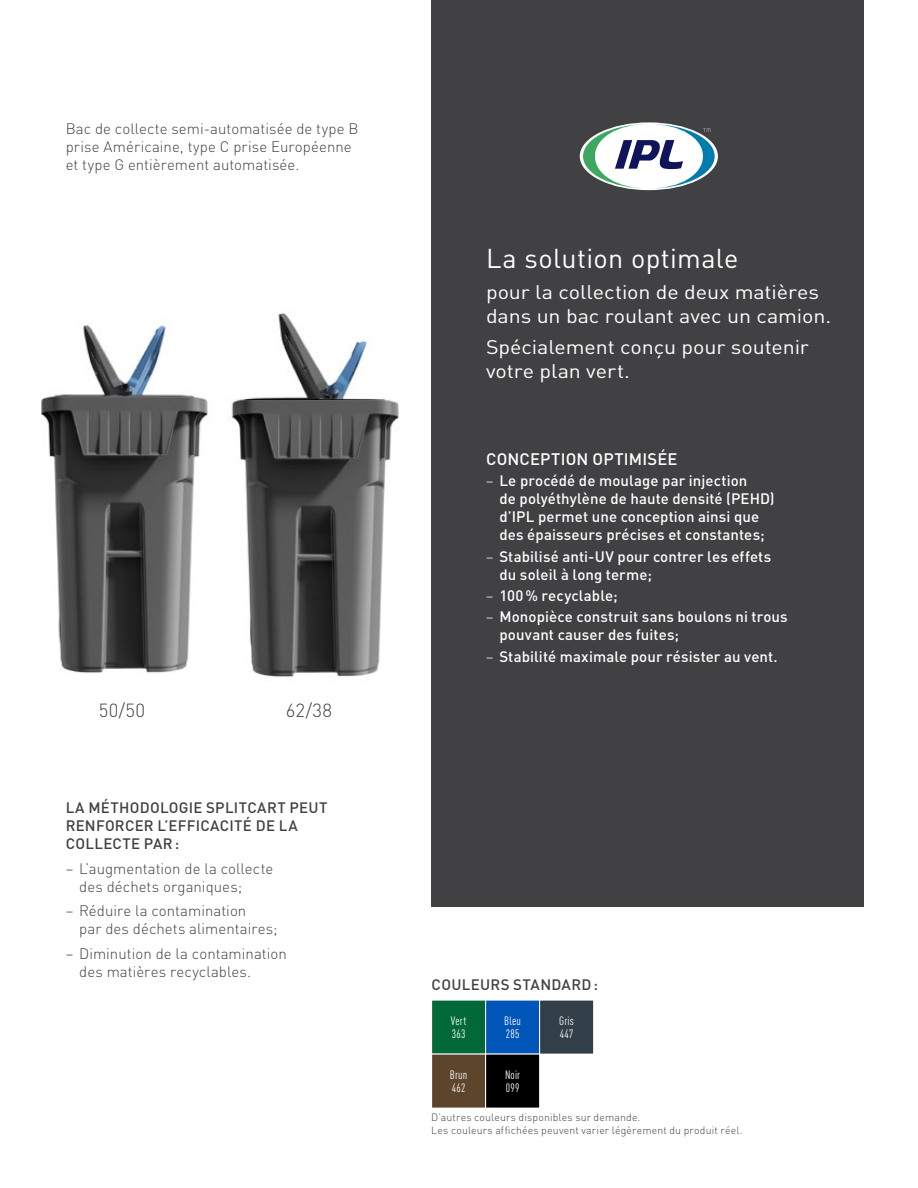
<style>
.page{position:relative;width:918px;height:1188px;background:#fff}
.page>*{position:absolute;margin:0;border:0;box-sizing:border-box;transform-origin:0 0}
.t1{font:27px "DINOT";letter-spacing:.015em;color:#fff}
.t2{font:19.5px/24px "DINOT";letter-spacing:-.005em;color:#fff;scale:1.1 1}
.t3{font:300 18.75px "DINOT";letter-spacing:.015em;color:#414042}
.t4{font:500 16.5px "DINOT";letter-spacing:.01em;color:#fff}
.t5{font:500 15px/18px "DINOT";letter-spacing:.005em;color:#fff}
.t6{font:300 15px/18px "DINOT";letter-spacing:.005em;color:#414042}
.t7{font:500 15px/18px "DINOT";letter-spacing:.02em;color:#414042}
.t8{font:condensed 12px/13.5px "DINOT";letter-spacing:.015em;color:#fff}
.t9{font:300 10.5px/12.6px "DINOT";letter-spacing:.015em;color:#414042}
.s1{font-weight:300}
</style>
<div class="page">
<div style="left:432px;top:0;width:432px;height:907px;background:#414042"></div>
<svg style="left:583px;top:124px;width:132px;height:65px"></svg>
<img style="left:41px;top:325px;width:144px;height:349px">
<img style="left:185px;top:399px;width:247px;height:302px">
<img style="left:167px;top:300px;width:265px;height:99px">
<div style="left:432px;top:1000px;width:54px;height:54px;background:#006937"></div>
<div style="left:432px;top:1054px;width:54px;height:54px;background:#5d452b"></div>
<div style="left:486px;top:1000px;width:54px;height:54px;background:#0055b8"></div>
<div style="left:486px;top:1054px;width:54px;height:54px;background:#000"></div>
<div style="left:485px;top:1054px;width:55px;height:54px;border:1px solid #fff"></div>
<div style="left:540px;top:1000px;width:54px;height:54px;background:#323e48"></div>
<div style="left:539px;top:1000px;width:55px;height:54px;border:1px solid #fff"></div>
<p class="t6" style="left:66px;top:119px;width:294px">Bac de collecte semi-automatisée de type B prise Américaine, type C prise Européenne et type G entièrement automatisée.</p>
<p class="t3" style="left:99px;top:698px;width:48px">50/50</p>
<p class="t3" style="left:286px;top:698px;width:48px">62/38</p>
<p class="t7" style="left:66px;top:798px;width:263px">LA MÉTHODOLOGIE SPLITCART PEUT<br>RENFORCER L’EFFICACITÉ DE LA<br>COLLECTE PAR:</p>
<p class="t6" style="left:79px;top:858px;width:196px;text-indent:-14px">– L’augmentation de la collecte des déchets organiques;</p>
<p class="t6" style="left:79px;top:901px;width:200px;text-indent:-14px">– Réduire la contamination<br>par des déchets alimentaires;</p>
<p class="t6" style="left:79px;top:944px;width:209px;text-indent:-14px">– Diminution de la contamination des matières recyclables.</p>
<h1 class="t1" style="left:486px;top:240px;width:254px">La solution optimale</h1>
<h2 class="t2" style="left:486px;top:279px;width:315px">pour la collection de deux matières dans un bac roulant avec un camion.</h2>
<h2 class="t2" style="left:486px;top:334px;width:295px">Spécialement conçu pour soutenir votre plan vert.</h2>
<p class="t4" style="left:486px;top:448px;width:193px">CONCEPTION OPTIMISÉE</p>
<p class="t5" style="left:499px;top:471px;width:277px;text-indent:-14px"><span class="s1">–</span> Le procédé de moulage par injection<br>de polyéthylène de haute densité (PEHD) d’IPL permet une conception ainsi que des épaisseurs précises et constantes;</p>
<p class="t5" style="left:499px;top:547px;width:273px;text-indent:-14px"><span class="s1">–</span> Stabilisé anti-UV pour contrer les effets du soleil à long terme;</p>
<p class="t5" style="left:486px;top:586px;width:133px"><span class="s1">–</span> 100% recyclable;</p>
<p class="t5" style="left:499px;top:607px;width:290px;text-indent:-14px"><span class="s1">–</span> Monopièce construit sans boulons ni trous pouvant causer des fuites;</p>
<p class="t5" style="left:486px;top:647px;width:293px"><span class="s1">–</span> Stabilité maximale pour résister au vent.</p>
<p class="t7" style="left:432px;top:975px;width:168px">COULEURS STANDARD:</p>
<p class="t8" style="left:451px;top:1014px;width:17px">Vert<br>363</p>
<p class="t8" style="left:450px;top:1068px;width:19px">Brun<br>462</p>
<p class="t8" style="left:504px;top:1014px;width:18px">Bleu<br>285</p>
<p class="t8" style="left:505px;top:1068px;width:17px">Noir<br>099</p>
<p class="t8" style="left:559px;top:1014px;width:16px">Gris<br>447</p>
<p class="t9" style="left:431px;top:1111px;width:313px">D’autres couleurs disponibles sur demande.<br>Les couleurs affichées peuvent varier légèrement du produit réel.</p>
</div>
